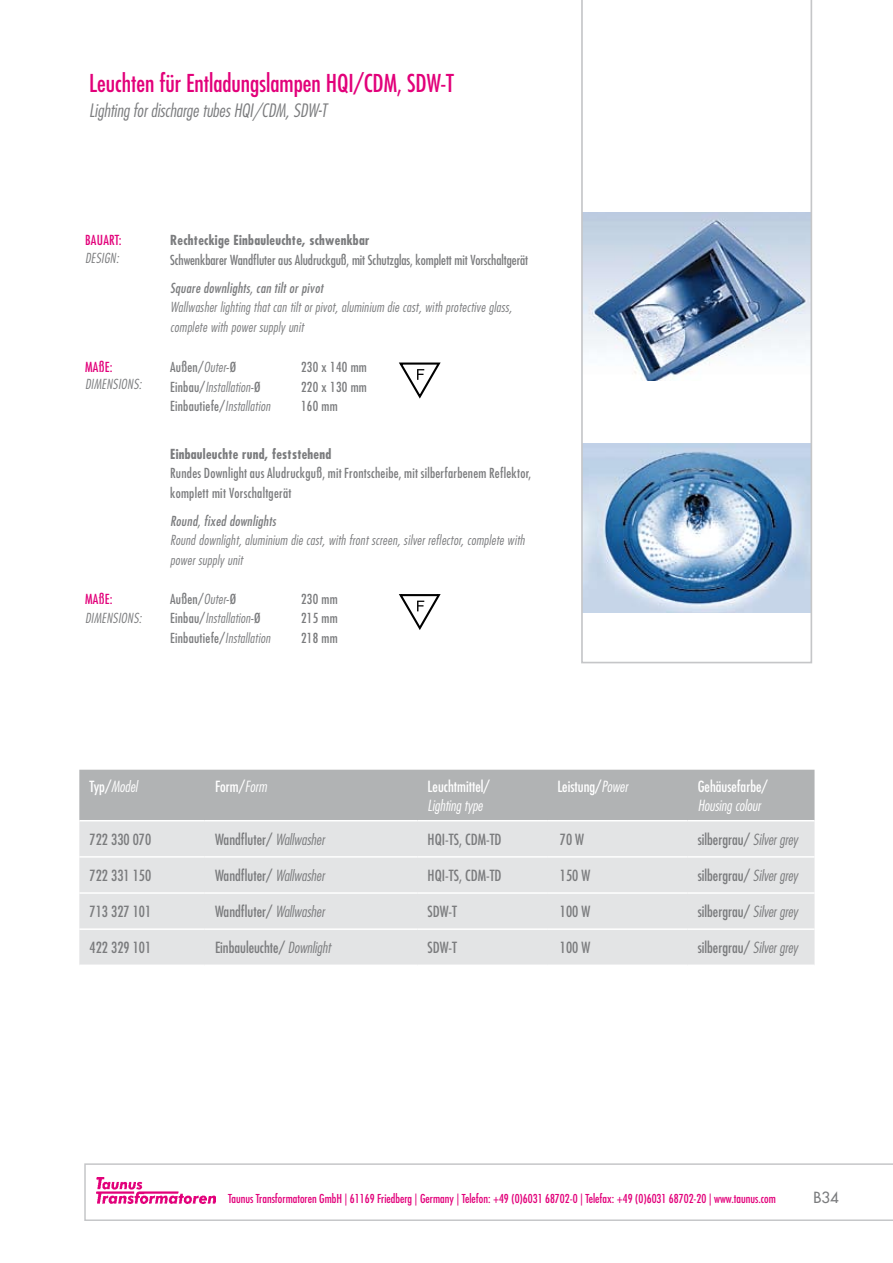
<style>
.page{position:relative;width:893px;height:1263px;background:#fff}
.page>*{position:absolute;margin:0;border:0;box-sizing:border-box;transform-origin:0 0}
.t1{font:condensed 24px "Futura Std";color:#e2007a}
.t2{font:italic 300 condensed 18px "Futura Std";color:#7b7c7e}
.t3{font:condensed 15px "Futura Std";color:#7b7c7e}
.t4{font:condensed 15px "Futura Std";color:#fff}
.t5{font:italic 300 condensed 15px "Futura Std";color:#fff}
.t6{font:500 15px "Futura Std";color:#7b7c7e}
.t7{font:italic 300 condensed 13.5px/19.5px "Futura Std";letter-spacing:.02em;color:#7b7c7e}
.t8{font:condensed 13.5px/19.5px "Futura Std";letter-spacing:.02em;color:#7b7c7e}
.t9{font:condensed 13.5px "Futura Std";letter-spacing:-.005em;color:#7b7c7e}
.t10{font:700 condensed 13.5px "Futura Std";letter-spacing:.02em;color:#7b7c7e}
.t11{font:italic condensed 13.5px "Futura Std";letter-spacing:.02em;color:#7b7c7e}
.t12{font:condensed 13.5px "Futura Std";letter-spacing:.02em;color:#e2007a}
.t13{font:condensed 12px "Futura Std";color:#e2007a}
.s1{font-weight:300;font-style:italic}
.s2{font-weight:400;font-style:normal}
</style>
<div class="page">
<svg style="left:84px;top:1163px;width:809px;height:58px"></svg>
<img style="left:96px;top:1178px;width:120px;height:25px">
<div style="left:79px;top:770px;width:735px;height:50px;background:#b1b3b4"></div>
<div style="left:79px;top:821px;width:735px;height:143px;background:#e3e4e5"></div>
<hr style="left:79px;top:856px;width:126px;height:2px;background:#fff">
<hr style="left:205px;top:856px;width:212px;height:2px;background:#fff">
<hr style="left:417px;top:856px;width:130px;height:2px;background:#fff">
<hr style="left:547px;top:856px;width:140px;height:2px;background:#fff">
<hr style="left:687px;top:856px;width:127px;height:2px;background:#fff">
<hr style="left:79px;top:892px;width:126px;height:2px;background:#fff">
<hr style="left:205px;top:892px;width:212px;height:2px;background:#fff">
<hr style="left:417px;top:892px;width:130px;height:2px;background:#fff">
<hr style="left:547px;top:892px;width:140px;height:2px;background:#fff">
<hr style="left:687px;top:892px;width:127px;height:2px;background:#fff">
<hr style="left:79px;top:928px;width:126px;height:2px;background:#fff">
<hr style="left:205px;top:928px;width:212px;height:2px;background:#fff">
<hr style="left:417px;top:928px;width:130px;height:2px;background:#fff">
<hr style="left:547px;top:928px;width:140px;height:2px;background:#fff">
<hr style="left:687px;top:928px;width:127px;height:2px;background:#fff">
<svg style="left:581px;top:0;width:231px;height:663px"></svg>
<svg style="left:399px;top:362px;width:42px;height:37px"></svg>
<svg style="left:399px;top:594px;width:42px;height:36px"></svg>
<h1 class="t1" style="left:89px;top:69px;width:366px">Leuchten für Entladungslampen HQI/CDM, SDW-T</h1>
<h2 class="t2" style="left:89px;top:100px;width:239px">Lighting for discharge tubes HQI/CDM, SDW-T</h2>
<p class="t12" style="left:85px;top:232px;width:38px">BAUART:</p>
<p class="t10" style="left:170px;top:232px;width:201px">Rechteckige Einbauleuchte, schwenkbar</p>
<p class="t9" style="left:170px;top:251px;width:360px">Schwenkbarer Wandfluter aus Aludruckguß, mit Schutzglas, komplett mit Vorschaltgerät</p>
<p class="t11" style="left:170px;top:279px;width:154px">Square downlights, can tilt or pivot</p>
<p class="t7" style="left:170px;top:298px;width:343px">Wallwasher lighting that can tilt or pivot, aluminium die cast, with protective glass, complete with power supply unit</p>
<p class="t12" style="left:85px;top:359px;width:29px">MAßE:</p>
<p class="t8" style="left:170px;top:357px;width:68px">Außen/<span class="s1">Outer</span>-Ø</p>
<p class="t8" style="left:301px;top:357px;width:67px">230 x 140 mm</p>
<p class="t7" style="left:170px;top:377px;width:92px"><span class="s2">Einbau/</span>Installation<span class="s2">-Ø</span></p>
<p class="t8" style="left:301px;top:377px;width:67px">220 x 130 mm</p>
<p class="t8" style="left:170px;top:396px;width:102px">Einbautiefe/<span class="s1">Installation</span></p>
<p class="t8" style="left:301px;top:396px;width:38px">160 mm</p>
<p class="t10" style="left:170px;top:445px;width:163px">Einbauleuchte rund, feststehend</p>
<p class="t8" style="left:170px;top:463px;width:363px">Rundes Downlight aus Aludruckguß, mit Frontscheibe, mit silberfarbenem Reflektor, komplett mit Vorschaltgerät</p>
<p class="t11" style="left:170px;top:513px;width:107px">Round, fixed downlights</p>
<p class="t7" style="left:170px;top:531px;width:356px">Round downlight, aluminium die cast, with front screen, silver reflector, complete with power supply unit</p>
<p class="t12" style="left:85px;top:591px;width:29px">MAßE:</p>
<p class="t8" style="left:170px;top:589px;width:68px">Außen/<span class="s1">Outer</span>-Ø</p>
<p class="t8" style="left:301px;top:589px;width:38px">230 mm</p>
<p class="t7" style="left:170px;top:609px;width:92px"><span class="s2">Einbau/</span>Installation<span class="s2">-Ø</span></p>
<p class="t8" style="left:301px;top:608px;width:38px">215 mm</p>
<p class="t8" style="left:170px;top:628px;width:102px">Einbautiefe/<span class="s1">Installation</span></p>
<p class="t8" style="left:301px;top:628px;width:38px">218 mm</p>
<p class="t7" style="left:85px;top:249px;width:35px">DESIGN:</p>
<p class="t7" style="left:85px;top:375px;width:58px">DIMENSIONS:</p>
<p class="t7" style="left:85px;top:609px;width:58px">DIMENSIONS:</p>
<p class="t5" style="left:90px;top:777px;width:49px"><span class="s2">Typ/</span>Model</p>
<p class="t4" style="left:215px;top:777px;width:53px">Form/<span class="s1">Form</span></p>
<p class="t4" style="left:428px;top:777px;width:63px">Leuchtmittel/</p>
<p class="t5" style="left:428px;top:797px;width:57px">Lighting type</p>
<p class="t4" style="left:557px;top:777px;width:72px">Leistung/<span class="s1">Power</span></p>
<p class="t4" style="left:698px;top:777px;width:71px">Gehäusefarbe/</p>
<p class="t5" style="left:698px;top:797px;width:64px">Housing colour</p>
<p class="t3" style="left:90px;top:830px;width:63px">722 330 070</p>
<p class="t3" style="left:215px;top:830px;width:111px">Wandfluter/ <span class="s1">Wallwasher</span></p>
<p class="t3" style="left:428px;top:830px;width:75px">HQI-TS, CDM-TD</p>
<p class="t3" style="left:560px;top:830px;width:26px">70 W</p>
<p class="t3" style="left:698px;top:830px;width:102px">silbergrau/ <span class="s1">Silver grey</span></p>
<p class="t3" style="left:90px;top:866px;width:63px">722 331 150</p>
<p class="t3" style="left:215px;top:866px;width:111px">Wandfluter/ <span class="s1">Wallwasher</span></p>
<p class="t3" style="left:428px;top:866px;width:75px">HQI-TS, CDM-TD</p>
<p class="t3" style="left:560px;top:866px;width:32px">150 W</p>
<p class="t3" style="left:698px;top:866px;width:102px">silbergrau/ <span class="s1">Silver grey</span></p>
<p class="t3" style="left:90px;top:903px;width:63px">713 327 101</p>
<p class="t3" style="left:215px;top:903px;width:111px">Wandfluter/ <span class="s1">Wallwasher</span></p>
<p class="t3" style="left:428px;top:903px;width:31px">SDW-T</p>
<p class="t3" style="left:560px;top:903px;width:32px">100 W</p>
<p class="t3" style="left:698px;top:903px;width:102px">silbergrau/ <span class="s1">Silver grey</span></p>
<p class="t3" style="left:90px;top:939px;width:63px">422 329 101</p>
<p class="t3" style="left:215px;top:939px;width:117px">Einbauleuchte/ <span class="s1">Downlight</span></p>
<p class="t3" style="left:428px;top:939px;width:31px">SDW-T</p>
<p class="t3" style="left:560px;top:939px;width:32px">100 W</p>
<p class="t3" style="left:698px;top:939px;width:102px">silbergrau/ <span class="s1">Silver grey</span></p>
<p class="t13" style="left:228px;top:1191px;width:549px">Taunus Transformatoren GmbH | 61169 Friedberg | Germany | Telefon: +49 (0)6031 68702-0 | Telefax: +49 (0)6031 68702-20 | www.taunus.com</p>
<p class="t6" style="left:814px;top:1188px;width:27px">B34</p>
</div>
